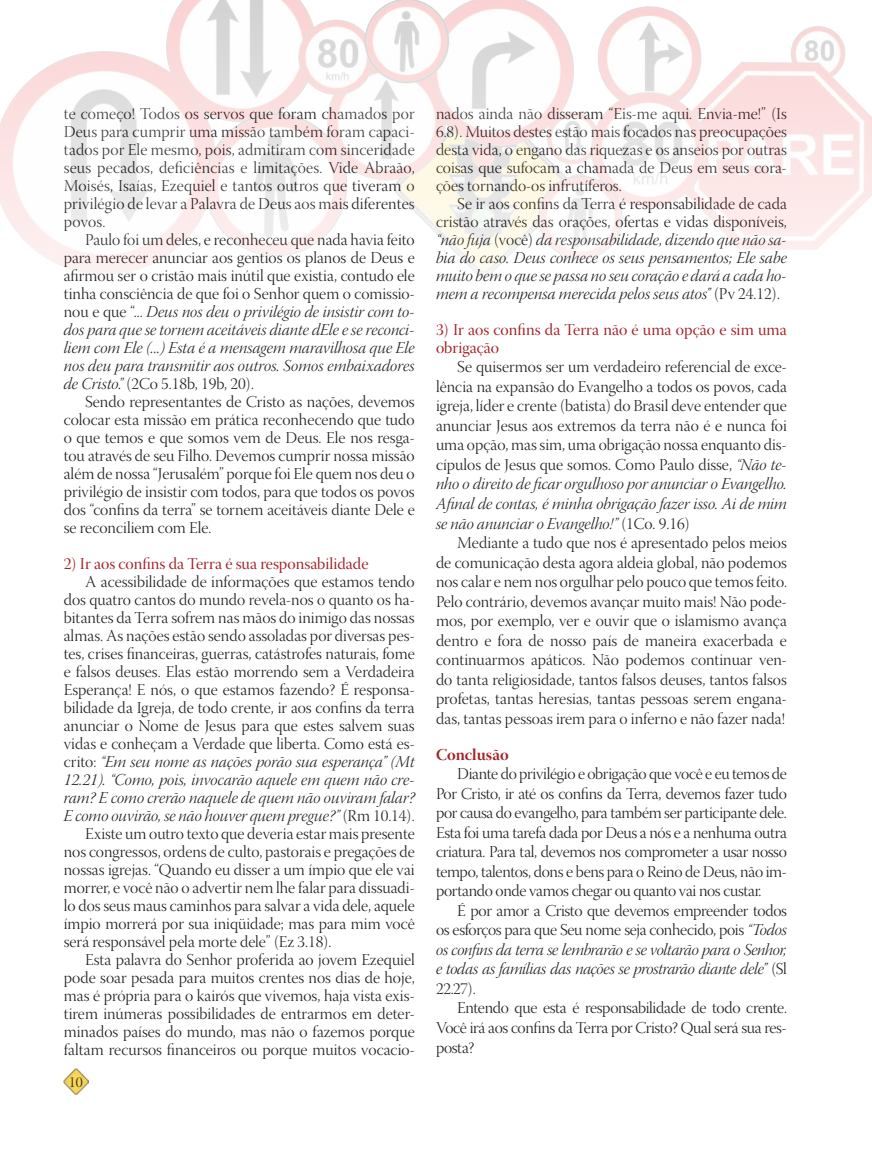
<style>
.page{position:relative;width:872px;height:1149px;background:#fff}
.page>*{position:absolute;margin:0;border:0;box-sizing:border-box;transform-origin:0 0}
.t1{font:16.5px/18px "Warnock Pro Light Disp";color:#231f20;text-align:justify}
.t2{font:16.5px/18px "Warnock Pro Light It Disp";color:#231f20;text-align:justify}
.t3{font:16.5px/19.5px "Warnock Pro Light Disp";letter-spacing:-.02em;color:#231f20;text-align:right}
.t4{font:16.5px/19.5px "Warnock Pro Light It Disp";letter-spacing:-.02em;color:#231f20}
.t5{font:16.5px/18px "Warnock Pro Disp";color:#a22428}
.t6{font:16.5px "Warnock Pro Bold Disp";color:#a22428}
.t7{font:15px "Warnock Pro Light Disp";color:#231f20}
.s1{font-family:"Warnock Pro Light Disp"}
.s2{font-family:"Warnock Pro Light It Disp"}
</style>
<div class="page">
<img style="left:64px;top:1068px;width:25px;height:26px">
<img style="left:0;top:0;width:872px;height:277px">
<p class="t1" style="left:64px;top:106px;width:352px">te começo! Todos os servos que foram chamados por Deus para cumprir uma missão também foram capaci&shy;tados por Ele mesmo, pois, admitiram com sinceridade seus pecados, deficiências e limitações. Vide Abraão, Moisés, Isaías, Ezequiel e tantos outros que tiveram o privilégio de levar a Palavra de Deus aos mais diferentes povos.</p>
<p class="t1" style="left:64px;top:232px;width:352px;text-indent:21px">Paulo foi um deles, e reconheceu que nada havia feito para merecer anunciar aos gentios os planos de Deus e afirmou ser o cristão mais inútil que existia, contudo ele tinha consciência de que foi o Senhor quem o comissio-</p>
<p class="t2" style="left:64px;top:304px;width:352px"><span class="s1">nou e que “...</span> Deus nos deu o privilégio de insistir com to&shy;dos para que se tornem aceitáveis diante dEle e se reconci&shy;liem com Ele (...) Esta é a mensagem maravilhosa que Ele nos deu para transmitir aos outros. Somos embaixadores</p>
<p class="t1" style="left:64px;top:376px;width:192px"><span class="s2">de Cristo.”</span> (2Co 5.18b, 19b, 20).</p>
<p class="t1" style="left:85px;top:394px;width:331px">Sendo representantes de Cristo as nações, devemos</p>
<p class="t1" style="left:64px;top:412px;width:352px">colocar esta missão em prática reconhecendo que tudo</p>
<p class="t1" style="left:64px;top:430px;width:352px">o que temos e que somos vem de Deus. Ele nos resga-</p>
<p class="t1" style="left:64px;top:448px;width:352px">tou através de seu Filho. Devemos cumprir nossa missão</p>
<p class="t1" style="left:64px;top:466px;width:352px">além de nossa “Jerusalém” porque foi Ele quem nos deu o</p>
<p class="t1" style="left:64px;top:484px;width:352px">privilégio de insistir com todos, para que todos os povos</p>
<p class="t1" style="left:64px;top:502px;width:352px">dos “confins da terra” se tornem aceitáveis diante Dele e</p>
<p class="t1" style="left:64px;top:520px;width:149px">se reconciliem com Ele.</p>
<p class="t5" style="left:64px;top:556px;width:306px">2) Ir aos confins da Terra é sua responsabilidade</p>
<p class="t1" style="left:64px;top:574px;width:352px;text-indent:21px">A acessibilidade de informações que estamos tendo dos quatro cantos do mundo revela-nos o quanto os ha&shy;bitantes da Terra sofrem nas mãos do inimigo das nossas almas. As nações estão sendo assoladas por diversas pes&shy;tes, crises financeiras, guerras, catástrofes naturais, fome e falsos deuses. Elas estão morrendo sem a Verdadeira Esperança! E nós, o que estamos fazendo? É responsa&shy;bilidade da Igreja, de todo crente, ir aos confins da terra anunciar o Nome de Jesus para que estes salvem suas vidas e conheçam a Verdade que liberta. Como está es-</p>
<p class="t2" style="left:64px;top:754px;width:352px"><span class="s1">crito:</span> “Em seu nome as nações porão sua esperança” (Mt 12.21). “Como, pois, invocarão aquele em quem não cre&shy;ram? E como crerão naquele de quem não ouviram falar?<br>E como ouvirão, se não houver quem pregue?” <span class="s1">(Rm 10.14).</span></p>
<p class="t1" style="left:64px;top:826px;width:352px;text-indent:21px">Existe um outro texto que deveria estar mais presente nos congressos, ordens de culto, pastorais e pregações de nossas igrejas. “Quando eu disser a um ímpio que ele vai morrer, e você não o advertir nem lhe falar para dissuadi&shy;lo dos seus maus caminhos para salvar a vida dele, aquele ímpio morrerá por sua iniqüidade; mas para mim você será responsável pela morte dele” (Ez 3.18).</p>
<p class="t1" style="left:64px;top:952px;width:352px;text-indent:21px">Esta palavra do Senhor proferida ao jovem Ezequiel pode soar pesada para muitos crentes nos dias de hoje, mas é própria para o kairós que vivemos, haja vista exis&shy;tirem inúmeras possibilidades de entrarmos em deter&shy;minados países do mundo, mas não o fazemos porque faltam recursos financeiros ou porque muitos vocacio-</p>
<p class="t7" style="left:69px;top:1073px;width:15px">10</p>
<p class="t7" style="left:72px;top:1073px;width:15px">10</p>
<p class="t1" style="left:436px;top:106px;width:352px">nados ainda não disseram “Eis-me aqui. Envia-me!” (Is 6.8). Muitos destes estão mais focados nas preocupações desta vida, o engano das riquezas e os anseios por outras coisas que sufocam a chamada de Deus em seus cora&shy;ções tornando-os infrutíferos.</p>
<p class="t1" style="left:436px;top:196px;width:352px;text-align:right">Se ir aos confins da Terra é responsabilidade de cada cristão através das orações, ofertas e vidas disponíveis,</p>
<p class="t2" style="left:436px;top:232px;width:352px">“não fuja <span class="s1">(você)</span> da responsabilidade, dizendo que não sa&shy;bia do caso. Deus conhece os seus pensamentos; Ele sabe muito bem o que se passa no seu coração e dará a cada ho&shy;mem a recompensa merecida pelos seus atos” <span class="s1">(Pv 24.12).</span></p>
<p class="t5" style="left:436px;top:322px;width:352px">3) Ir aos confins da Terra não é uma opção e sim uma obrigação</p>
<p class="t1" style="left:436px;top:359px;width:352px;line-height:19.5px;text-indent:21px">Se quisermos ser um verdadeiro referencial de exce&shy;lência na expansão do Evangelho a todos os povos, cada igreja, líder e crente (batista) do Brasil deve entender que anunciar Jesus aos extremos da terra não é e nunca foi uma opção, mas sim, uma obrigação nossa enquanto dis&shy;cípulos de Jesus que somos. Como Paulo disse, <span class="s2">“Não te-</span></p>
<p class="t2" style="left:436px;top:476px;width:352px;line-height:19.5px">nho o direito de ficar orgulhoso por anunciar o Evangelho.<br>Afinal de contas, é minha obrigação fazer isso. Ai de mim se não anunciar o Evangelho!” <span class="s1">(1Co. 9.16)</span></p>
<p class="t1" style="left:436px;top:534px;width:352px;line-height:19.5px;text-indent:21px">Mediante a tudo que nos é apresentado pelos meios de comunicação desta agora aldeia global, não podemos nos calar e nem nos orgulhar pelo pouco que temos feito.<br>Pelo contrário, devemos avançar muito mais! Não pode&shy;mos, por exemplo, ver e ouvir que o islamismo avança dentro e fora de nosso país de maneira exacerbada e continuarmos apáticos. Não podemos continuar ven&shy;do tanta religiosidade, tantos falsos deuses, tantos falsos profetas, tantas heresias, tantas pessoas serem engana&shy;das, tantas pessoas irem para o inferno e não fazer nada!</p>
<p class="t6" style="left:436px;top:744px;width:74px">Conclusão</p>
<p class="t1" style="left:436px;top:765px;width:352px;line-height:19.5px;text-indent:21px">Diante do privilégio e obrigação que você e eu temos de Por Cristo, ir até os confins da Terra, devemos fazer tudo por causa do evangelho, para também ser participante dele.<br>Esta foi uma tarefa dada por Deus a nós e a nenhuma outra criatura. Para tal, devemos nos comprometer a usar nosso tempo, talentos, dons e bens para o Reino de Deus, não im&shy;portando onde vamos chegar ou quanto vai nos custar.</p>
<p class="t3" style="left:436px;top:902px;width:352px">É por amor a Cristo que devemos empreender todos<br>os esforços para que Seu nome seja conhecido, pois <span class="s2">“Todos</span></p>
<p class="t4" style="left:436px;top:941px;width:352px">os confins da terra se lembrarão e se voltarão para o Senhor, e todas as famílias das nações se prostrarão diante dele” <span class="s1">(Sl</span></p>
<p class="t1" style="left:436px;top:980px;width:41px">22.27).</p>
<p class="t3" style="left:457px;top:999px;width:331px">Entendo que esta é responsabilidade de todo crente.</p>
<p class="t3" style="left:436px;top:1019px;width:352px">Você irá aos confins da Terra por Cristo? Qual será sua res-</p>
<p class="t1" style="left:436px;top:1039px;width:40px">posta?</p>
</div>
